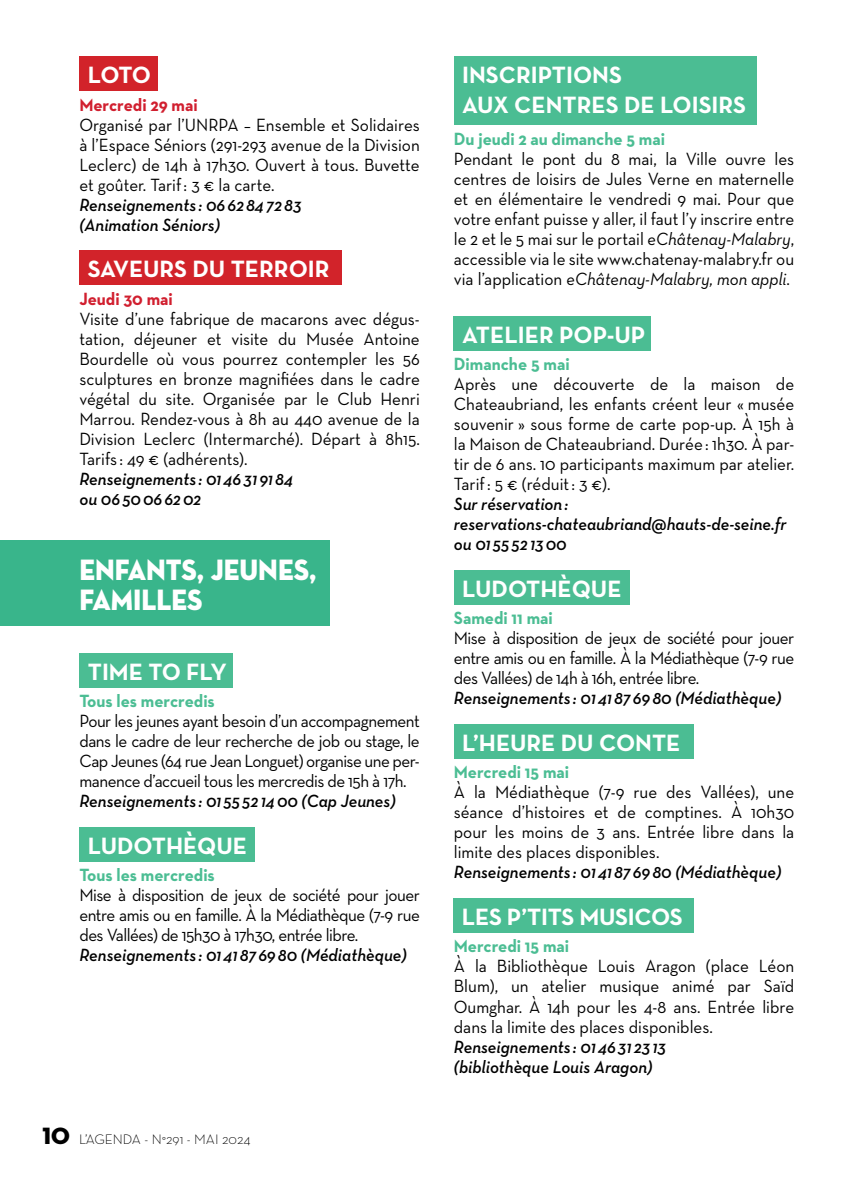
<style>
.page{position:relative;width:851px;height:1191px;background:#fff}
.page>*{position:absolute;margin:0;border:0;box-sizing:border-box;transform-origin:0 0}
.t1{font:30px/30px "Neutra Disp Titling";color:#fff;scale:.9 1}
.t2{font:700 24px/30px "Neutra Text";color:#fff}
.t3{font:18px/20px "Neutra Text";color:#000;text-align:justify;scale:.95 1}
.t4{font:italic 600 18px/20px "Neutra Text";color:#000;scale:.95 1}
.t5{font:700 18px "Neutra Text";color:#4bbd93;scale:.95 1}
.t6{font:700 18px "Neutra Text";color:#d11f2f;scale:.95 1}
.t7{font:300 14px "Neutra Text";color:#000}
.s1{font-family:"Neutra Disp Titling";font-weight:400;font-size:24px}
.s2{font-style:italic}
</style>
<div class="page">
<div style="left:0;top:540px;width:329px;height:85px;background:#39b58b"></div>
<div style="left:454px;top:57px;width:302px;height:68px;background:#4bbd93"></div>
<div style="left:454px;top:316px;width:197px;height:34px;background:#4bbd93"></div>
<div style="left:454px;top:570px;width:175px;height:34px;background:#4bbd93"></div>
<div style="left:454px;top:724px;width:239px;height:34px;background:#4bbd93"></div>
<div style="left:454px;top:898px;width:240px;height:34px;background:#4bbd93"></div>
<div style="left:79px;top:57px;width:79px;height:34px;background:#d2232a"></div>
<div style="left:79px;top:251px;width:263px;height:34px;background:#d2232a"></div>
<div style="left:79px;top:653px;width:154px;height:34px;background:#4bbd93"></div>
<div style="left:79px;top:827px;width:176px;height:34px;background:#4bbd93"></div>
<h2 class="t2" style="left:88px;top:60px;width:65px">LOTO</h2>
<p class="t6" style="left:79px;top:93px;width:126px">Mercredi 29 mai</p>
<p class="t3" style="left:79px;top:114px;width:360px">Organisé par l’UNRPA – Ensemble et Solidaires à l’Espace Séniors (291-293 avenue de la Division Leclerc) de 14h à 17h30. Ouvert à tous. Buvette et goûter. Tarif: 3 € la carte.</p>
<p class="t4" style="left:79px;top:194px;width:235px">Renseignements : 0662847283 (Animation Séniors)</p>
<h2 class="t2" style="left:88px;top:254px;width:243px">SAVEURS DU TERROIR</h2>
<p class="t6" style="left:79px;top:287px;width:100px">Jeudi 30 mai</p>
<p class="t3" style="left:79px;top:308px;width:360px">Visite d’une fabrique de macarons avec dégus&shy;tation, déjeuner et visite du Musée Antoine Bourdelle où vous pourrez contempler les 56 sculptures en bronze magnifiées dans le cadre végétal du site. Organisée par le Club Henri Marrou. Rendez-vous à 8h au 440 avenue de la Division Leclerc (Intermarché). Départ à 8h15.<br>Tarifs : 49 € (adhérents).</p>
<p class="t4" style="left:79px;top:468px;width:226px">Renseignements : 0146319184 ou 0650066202</p>
<h1 class="t1" style="left:79px;top:555px;width:265px">ENFANTS, JEUNES,<br>FAMILLES</h1>
<h2 class="t2" style="left:88px;top:656px;width:140px">TIME TO FLY</h2>
<p class="t5" style="left:79px;top:689px;width:144px">Tous les mercredis</p>
<p class="t3" style="left:79px;top:710px;width:360px">Pour les jeunes ayant besoin d’un accompagnement dans le cadre de leur recherche de job ou stage, le Cap Jeunes (64 rue Jean Longuet) organise une per&shy;manence d’accueil tous les mercredis de 15h à 17h.</p>
<p class="t4" style="left:79px;top:790px;width:334px">Renseignements : 01 55 52 1400 (Cap Jeunes)</p>
<h2 class="t2" style="left:88px;top:830px;width:161px">LUDOTHÈQUE</h2>
<p class="t5" style="left:79px;top:863px;width:144px">Tous les mercredis</p>
<p class="t3" style="left:79px;top:884px;width:360px">Mise à disposition de jeux de société pour jouer entre amis ou en famille. À la Médiathèque (7-9 rue des Vallées) de 15h30 à 17h30, entrée libre.</p>
<p class="t4" style="left:79px;top:944px;width:346px">Renseignements : 0141876980 (Médiathèque)</p>
<p class="t7" style="left:42px;top:1130px;width:210px"><span class="s1">10</span> L’AGENDA - N°291 - MAI 2024</p>
<h2 class="t2" style="left:462px;top:60px;width:285px">INSCRIPTIONS<br>AUX CENTRES DE LOISIRS</h2>
<p class="t5" style="left:454px;top:127px;width:224px">Du jeudi 2 au dimanche 5 mai</p>
<p class="t3" style="left:454px;top:148px;width:360px">Pendant le pont du 8 mai, la Ville ouvre les centres de loisirs de Jules Verne en maternelle et en élémentaire le vendredi 9 mai. Pour que votre enfant puisse y aller, il faut l’y inscrire entre le 2 et le 5 mai sur le portail <span class="s2">eChâtenay-Malabry</span>, accessible via le site www.chatenay-malabry.fr ou via l’application <span class="s2">eChâtenay-Malabry, mon appli</span>.</p>
<h2 class="t2" style="left:462px;top:319px;width:184px">ATELIER POP-UP</h2>
<p class="t5" style="left:454px;top:353px;width:123px">Dimanche 5 mai</p>
<p class="t3" style="left:454px;top:374px;width:360px">Après une découverte de la maison de Chateaubriand, les enfants créent leur « musée souvenir » sous forme de carte pop-up. À 15h à la Maison de Chateaubriand. Durée: 1h30. À par&shy;tir de 6 ans. 10 participants maximum par atelier.<br>Tarif: 5 € (réduit: 3 €).</p>
<p class="t4" style="left:454px;top:494px;width:351px">Sur réservation: reservations-chateaubriand@hauts-de-seine.fr ou 01 55 52 1300</p>
<h2 class="t2" style="left:462px;top:573px;width:161px">LUDOTHÈQUE</h2>
<p class="t5" style="left:454px;top:607px;width:106px">Samedi 11 mai</p>
<p class="t3" style="left:454px;top:628px;width:360px">Mise à disposition de jeux de société pour jouer entre amis ou en famille. À la Médiathèque (7-9 rue des Vallées) de 14h à 16h, entrée libre.</p>
<p class="t4" style="left:454px;top:688px;width:346px">Renseignements : 0141876980 (Médiathèque)</p>
<h2 class="t2" style="left:462px;top:727px;width:220px">L’HEURE DU CONTE</h2>
<p class="t5" style="left:454px;top:761px;width:123px">Mercredi 15 mai</p>
<p class="t3" style="left:454px;top:782px;width:360px">À la Médiathèque (7-9 rue des Vallées), une séance d’histoires et de comptines. À 10h30 pour les moins de 3 ans. Entrée libre dans la limite des places disponibles.</p>
<p class="t4" style="left:454px;top:862px;width:346px">Renseignements : 0141876980 (Médiathèque)</p>
<h2 class="t2" style="left:462px;top:901px;width:222px">LES P’TITS MUSICOS</h2>
<p class="t5" style="left:454px;top:935px;width:123px">Mercredi 15 mai</p>
<p class="t3" style="left:454px;top:956px;width:360px">À la Bibliothèque Louis Aragon (place Léon Blum), un atelier musique animé par Saïd Oumghar. À 14h pour les 4-8 ans. Entrée libre dans la limite des places disponibles.</p>
<p class="t4" style="left:454px;top:1036px;width:225px">Renseignements : 014631 23 13 (bibliothèque Louis Aragon)</p>
</div>
